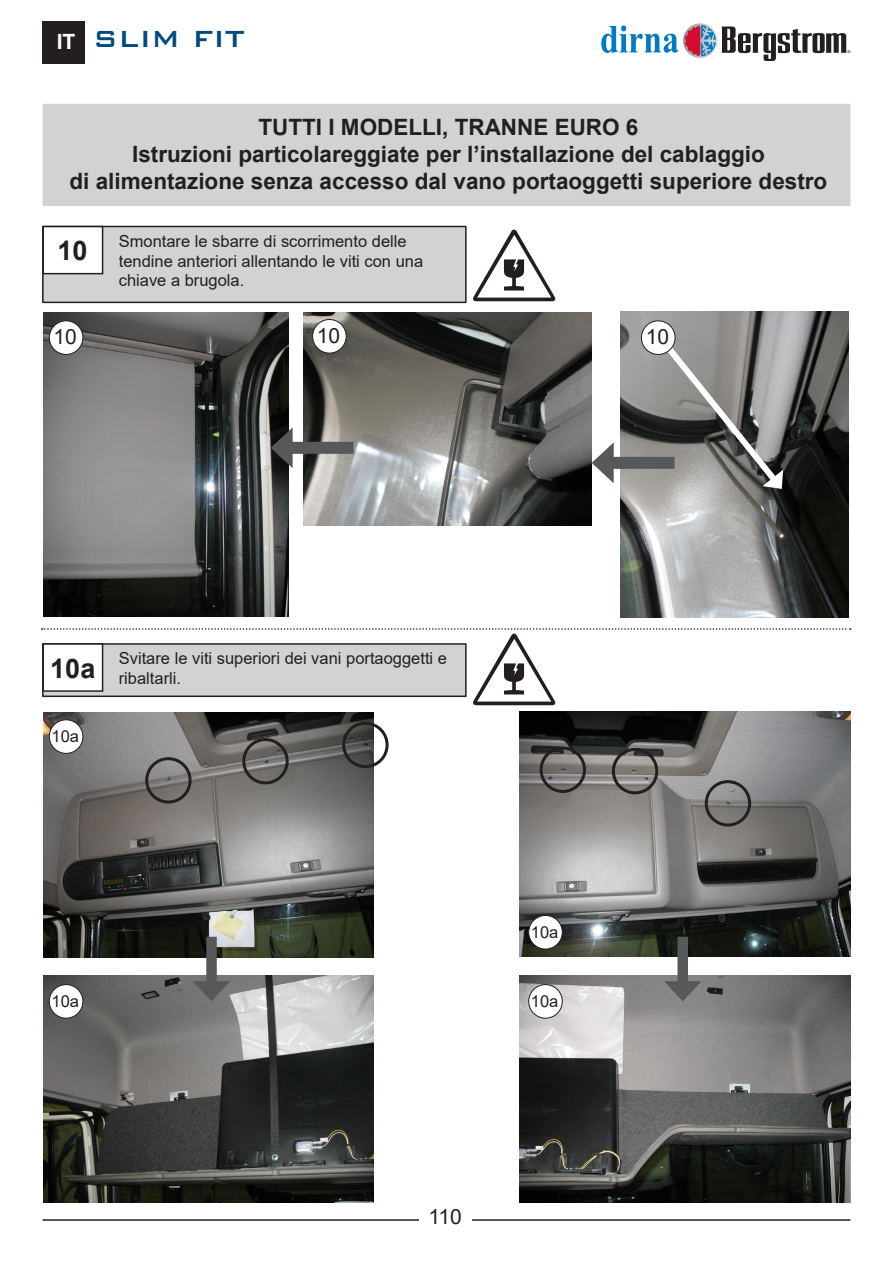
<style>
.page{position:relative;width:893px;height:1263px;background:#fff}
.page>*{position:absolute;margin:0;border:0;box-sizing:border-box;transform-origin:0 0}
.t1{font:500 31.2px "Bank Gothic BT";color:#004a7f}
.t2{font:700 27px "Arial";color:#231f20}
.t3{font:700 22.5px "Arial";color:#231f20}
.t4{font:21px "Arial";color:#231f20}
.t5{font:16.5px/19.8px "Arial";color:#231f20}
.t6{font:4.05px "Arial";color:#231f20;scale:1.08 1}
.s1{font-family:"Arial";font-weight:700;font-size:21px;color:#fff}
</style>
<div class="page">
<hr style="left:43px;top:1219px;width:807px;height:2px;background:#231f20">
<div style="left:419px;top:1209px;width:52px;height:22px;background:#fff"></div>
<div style="left:43px;top:21px;width:42px;height:42px;background:#231f20"></div>
<svg style="left:601px;top:25px;width:77px;height:28px"></svg>
<svg style="left:683px;top:23px;width:35px;height:35px"></svg>
<svg style="left:685px;top:25px;width:161px;height:36px"></svg>
<img style="left:620px;top:312px;width:229px;height:305px">
<img style="left:304px;top:313px;width:287px;height:213px">
<img style="left:43px;top:712px;width:330px;height:245px">
<img style="left:43px;top:976px;width:330px;height:226px">
<img style="left:520px;top:976px;width:330px;height:226px">
<img style="left:520px;top:712px;width:330px;height:245px">
<img style="left:43px;top:312px;width:245px;height:305px">
<div style="left:43px;top:226px;width:423px;height:76px;background:#d1d2d4"></div>
<div style="left:42px;top:226px;width:425px;height:77px;border:2px solid #231f20"></div>
<div style="left:43px;top:227px;width:60px;height:47px;background:#fff"></div>
<div style="left:43px;top:226px;width:60px;height:48px;border:2px solid #231f20"></div>
<svg style="left:652px;top:330px;width:133px;height:160px"></svg>
<div style="left:605px;top:457px;width:70px;height:12px;background:#57585a"></div>
<svg style="left:592px;top:442px;width:22px;height:41px"></svg>
<div style="left:284px;top:442px;width:70px;height:12px;background:#57585a"></div>
<svg style="left:271px;top:427px;width:22px;height:41px"></svg>
<div style="left:145px;top:757px;width:47px;height:46px;border:3px solid #231f20;border-radius:50%"></div>
<div style="left:242px;top:738px;width:47px;height:46px;border:3px solid #231f20;border-radius:50%"></div>
<div style="left:342px;top:722px;width:47px;height:46px;border:3px solid #231f20;border-radius:50%"></div>
<div style="left:540px;top:746px;width:46px;height:47px;border:3px solid #231f20;border-radius:50%"></div>
<div style="left:612px;top:748px;width:46px;height:46px;border:3px solid #231f20;border-radius:50%"></div>
<div style="left:705px;top:780px;width:46px;height:46px;border:3px solid #231f20;border-radius:50%"></div>
<div style="left:206px;top:937px;width:11px;height:52px;background:#57585a"></div>
<svg style="left:193px;top:981px;width:37px;height:20px"></svg>
<div style="left:677px;top:937px;width:11px;height:52px;background:#57585a"></div>
<svg style="left:664px;top:981px;width:37px;height:20px"></svg>
<svg style="left:473px;top:230px;width:83px;height:71px"></svg>
<svg style="left:42px;top:628px;width:809px;height:77px"></svg>
<div style="left:43px;top:104px;width:807px;height:102px;background:#d1d2d4"></div>
<div style="left:49px;top:321px;width:34px;height:33px;background:#fff;border-radius:50%"></div>
<div style="left:49px;top:320px;width:34px;height:35px;border:1px solid #231f20;border-radius:50%"></div>
<div style="left:313px;top:319px;width:33px;height:34px;background:#fff;border-radius:50%"></div>
<div style="left:312px;top:319px;width:35px;height:35px;border:1px solid #231f20;border-radius:50%"></div>
<div style="left:641px;top:321px;width:34px;height:33px;background:#fff;border-radius:50%"></div>
<div style="left:641px;top:320px;width:34px;height:35px;border:1px solid #231f20;border-radius:50%"></div>
<div style="left:49px;top:720px;width:34px;height:33px;background:#fff;border-radius:50%"></div>
<div style="left:49px;top:719px;width:34px;height:35px;border:1px solid #231f20;border-radius:50%"></div>
<div style="left:49px;top:984px;width:34px;height:34px;background:#fff;border-radius:50%"></div>
<div style="left:49px;top:984px;width:34px;height:35px;border:1px solid #231f20;border-radius:50%"></div>
<div style="left:529px;top:915px;width:33px;height:34px;background:#fff;border-radius:50%"></div>
<div style="left:528px;top:915px;width:35px;height:34px;border:1px solid #231f20;border-radius:50%"></div>
<div style="left:529px;top:984px;width:33px;height:34px;background:#fff;border-radius:50%"></div>
<div style="left:528px;top:984px;width:35px;height:35px;border:1px solid #231f20;border-radius:50%"></div>
<h1 class="t1" style="left:57px;top:22px;width:189px"><span class="s1">IT</span> SLIM FIT</h1>
<p class="t6" style="left:847px;top:49px;width:4px">®</p>
<p class="t3" style="left:258px;top:111px;width:382px">TUTTI I MODELLI, TRANNE EURO 6</p>
<p class="t3" style="left:132px;top:138px;width:634px">Istruzioni particolareggiate per l’installazione del cablaggio</p>
<p class="t3" style="left:70px;top:165px;width:759px">di alimentazione senza accesso dal vano portaoggetti superiore destro</p>
<p class="t2" style="left:58px;top:232px;width:32px">10</p>
<p class="t5" style="left:119px;top:231px;width:306px">Smontare le sbarre di scorrimento delle tendine anteriori allentando le viti con una chiave a brugola.</p>
<p class="t4" style="left:54px;top:322px;width:25px">10</p>
<p class="t4" style="left:317px;top:321px;width:25px">10</p>
<p class="t4" style="left:646px;top:322px;width:25px">10</p>
<p class="t2" style="left:50px;top:649px;width:47px">10a</p>
<p class="t5" style="left:52px;top:726px;width:29px">10a</p>
<p class="t5" style="left:119px;top:648px;width:330px">Svitare le viti superiori dei vani portaoggetti e ribaltarli.</p>
<p class="t5" style="left:52px;top:991px;width:29px">10a</p>
<p class="t5" style="left:531px;top:922px;width:29px">10a</p>
<p class="t5" style="left:531px;top:991px;width:29px">10a</p>
<p class="t4" style="left:428px;top:1202px;width:35px">110</p>
</div>
